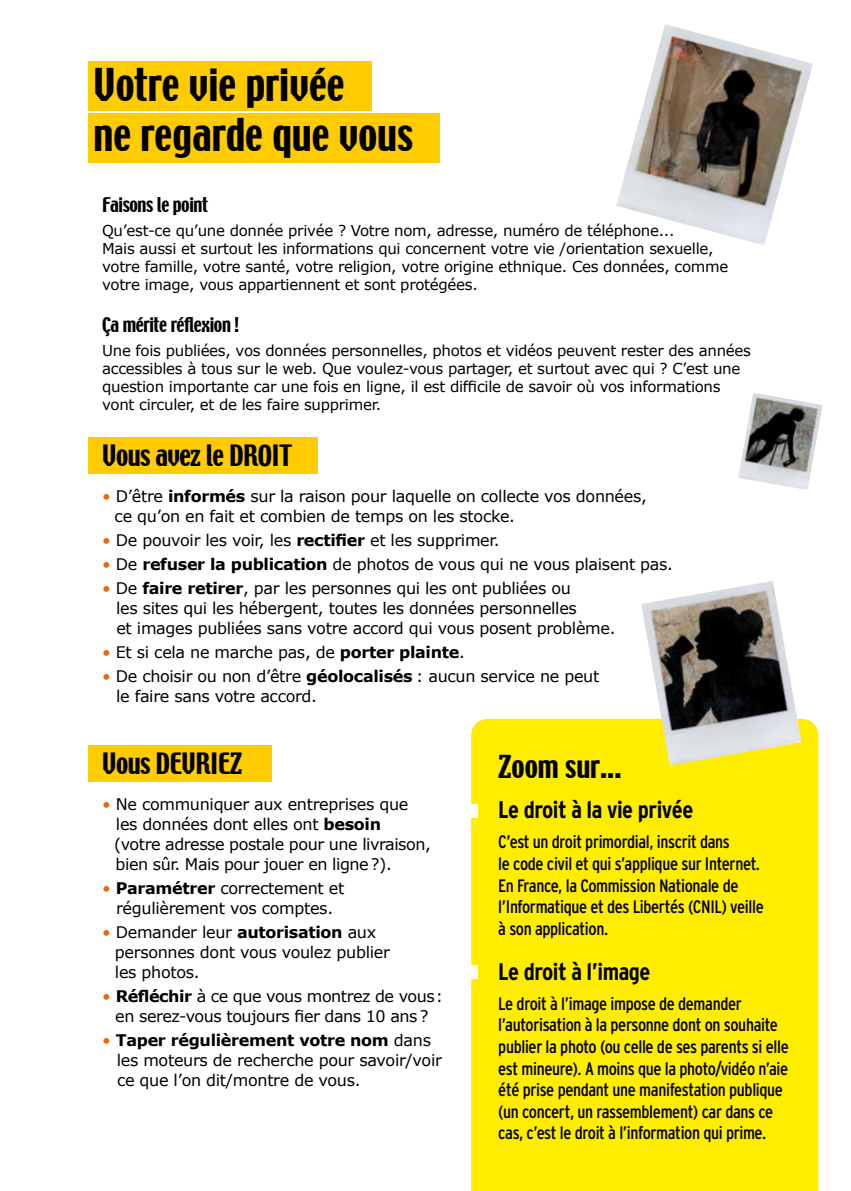
<style>
.page{position:relative;width:851px;height:1191px;background:#fff}
.page>*{position:absolute;margin:0;border:0;box-sizing:border-box;transform-origin:0 0}
.t1{font:40px/50px "Techno";color:#000}
.t2{font:28px "Techno";color:#000}
.t3{font:26px "Techno";letter-spacing:-.02em;color:#000}
.t4{font:700 condensed 24px "Interstate";letter-spacing:-.02em;color:#000}
.t5{font:condensed 18px/21.6px "Interstate";letter-spacing:-.02em;color:#000}
.t6{font:18px "Techno";letter-spacing:-.02em;color:#000}
.t7{font:16px/20px "Verdana";letter-spacing:-.02em;color:#000}
.t8{font:15px/18px "Verdana";letter-spacing:-.02em;color:#000}
.s1{color:#eb690b}
.s2{font-weight:700}
</style>
<div class="page">
<div style="left:471px;top:719px;width:347px;height:472px;background:#ffed00"></div>
<div style="left:456px;top:804px;width:22px;height:13px;background:#fff"></div>
<div style="left:456px;top:965px;width:22px;height:13px;background:#fff"></div>
<img style="left:641px;top:581px;width:160px;height:184px">
<div style="left:88px;top:745px;width:183px;height:37px;background:#fecc00"></div>
<div style="left:88px;top:437px;width:229px;height:37px;background:#fecc00"></div>
<div style="left:88px;top:62px;width:283px;height:49px;background:#fecc00"></div>
<div style="left:88px;top:114px;width:351px;height:49px;background:#fecc00"></div>
<img style="left:616px;top:24px;width:196px;height:221px">
<img style="left:738px;top:393px;width:84px;height:97px">
<h1 class="t1" style="left:94px;top:62px;width:321px">Votre vie privée<br>ne regarde que vous</h1>
<p class="t6" style="left:102px;top:192px;width:107px">Faisons le point</p>
<p class="t8" style="left:102px;top:221px;width:627px">Qu’est-ce qu’une donnée privée ? Votre nom, adresse, numéro de téléphone...<br>Mais aussi et surtout les informations qui concernent votre vie /orientation sexuelle, votre famille, votre santé, votre religion, votre origine ethnique. Ces données, comme votre image, vous appartiennent et sont protégées.</p>
<p class="t6" style="left:102px;top:312px;width:138px">Ça mérite réflexion !</p>
<p class="t8" style="left:102px;top:341px;width:650px">Une fois publiées, vos données personnelles, photos et vidéos peuvent rester des années accessibles à tous sur le web. Que voulez-vous partager, et surtout avec qui ? C’est une question importante car une fois en ligne, il est difficile de savoir où vos informations vont circuler, et de les faire supprimer.</p>
<h3 class="t3" style="left:102px;top:438px;width:191px">Vous avez le DROIT</h3>
<p class="t7" style="left:115px;top:486px;width:533px;text-indent:-13px"><span class="s1">•</span> D’être <span class="s2">informés</span> sur la raison pour laquelle on collecte vos données, ce qu’on en fait et combien de temps on les stocke.</p>
<p class="t7" style="left:102px;top:530px;width:399px"><span class="s1">•</span> De pouvoir les voir, les <span class="s2">rectifier</span> et les supprimer.</p>
<p class="t7" style="left:102px;top:554px;width:572px"><span class="s1">•</span> De <span class="s2">refuser la publication</span> de photos de vous qui ne vous plaisent pas.</p>
<p class="t7" style="left:116px;top:578px;width:501px;text-indent:-14px"><span class="s1">•</span> De <span class="s2">faire retirer</span>, par les personnes qui les ont publiées ou<br>les sites qui les hébergent, toutes les données personnelles<br>et images publiées sans votre accord qui vous posent problème.</p>
<p class="t7" style="left:102px;top:642px;width:364px"><span class="s1">•</span> Et si cela ne marche pas, de <span class="s2">porter plainte</span>.</p>
<p class="t7" style="left:116px;top:666px;width:484px;text-indent:-14px"><span class="s1">•</span> De choisir ou non d’être <span class="s2">géolocalisés</span> : aucun service ne peut le faire sans votre accord.</p>
<h3 class="t3" style="left:102px;top:746px;width:141px">Vous DEVRIEZ</h3>
<p class="t7" style="left:114px;top:794px;width:318px;text-indent:-12px"><span class="s1">•</span> Ne communiquer aux entreprises que les données dont elles ont <span class="s2">besoin<br></span>(votre adresse postale pour une livraison, bien sûr. Mais pour jouer en ligne ?).</p>
<p class="t7" style="left:102px;top:878px;width:244px;text-align:center"><span class="s1">•</span> <span class="s2">Paramétrer</span> correctement et régulièrement vos comptes.</p>
<p class="t7" style="left:115px;top:922px;width:276px;text-indent:-13px"><span class="s1">•</span> Demander leur <span class="s2">autorisation</span> aux personnes dont vous voulez publier les photos.</p>
<p class="t7" style="left:102px;top:986px;width:342px;text-align:center"><span class="s1">•</span> <span class="s2">Réfléchir</span> à ce que vous montrez de vous: en serez-vous toujours fier dans 10 ans ?</p>
<p class="t7" style="left:117px;top:1030px;width:326px;text-indent:-15px"><span class="s1">•</span> <span class="s2">Taper régulièrement votre nom</span> dans les moteurs de recherche pour savoir/voir ce que l’on dit/montre de vous.</p>
<h2 class="t2" style="left:498px;top:747px;width:125px">Zoom sur...</h2>
<h3 class="t4" style="left:498px;top:796px;width:196px">Le droit à la vie privée</h3>
<p class="t5" style="left:498px;top:831px;width:267px">C’est un droit primordial, inscrit dans<br>le code civil et qui s’applique sur Internet.<br>En France, la Commission Nationale de l’Informatique et des Libertés (CNIL) veille à son application.</p>
<h3 class="t4" style="left:498px;top:958px;width:154px">Le droit à l’image</h3>
<p class="t5" style="left:498px;top:992px;width:292px">Le droit à l’image impose de demander l’autorisation à la personne dont on souhaite publier la photo (ou celle de ses parents si elle est mineure). A moins que la photo/vidéo n’aie été prise pendant une manifestation publique (un concert, un rassemblement) car dans ce cas, c’est le droit à l’information qui prime.</p>
</div>
